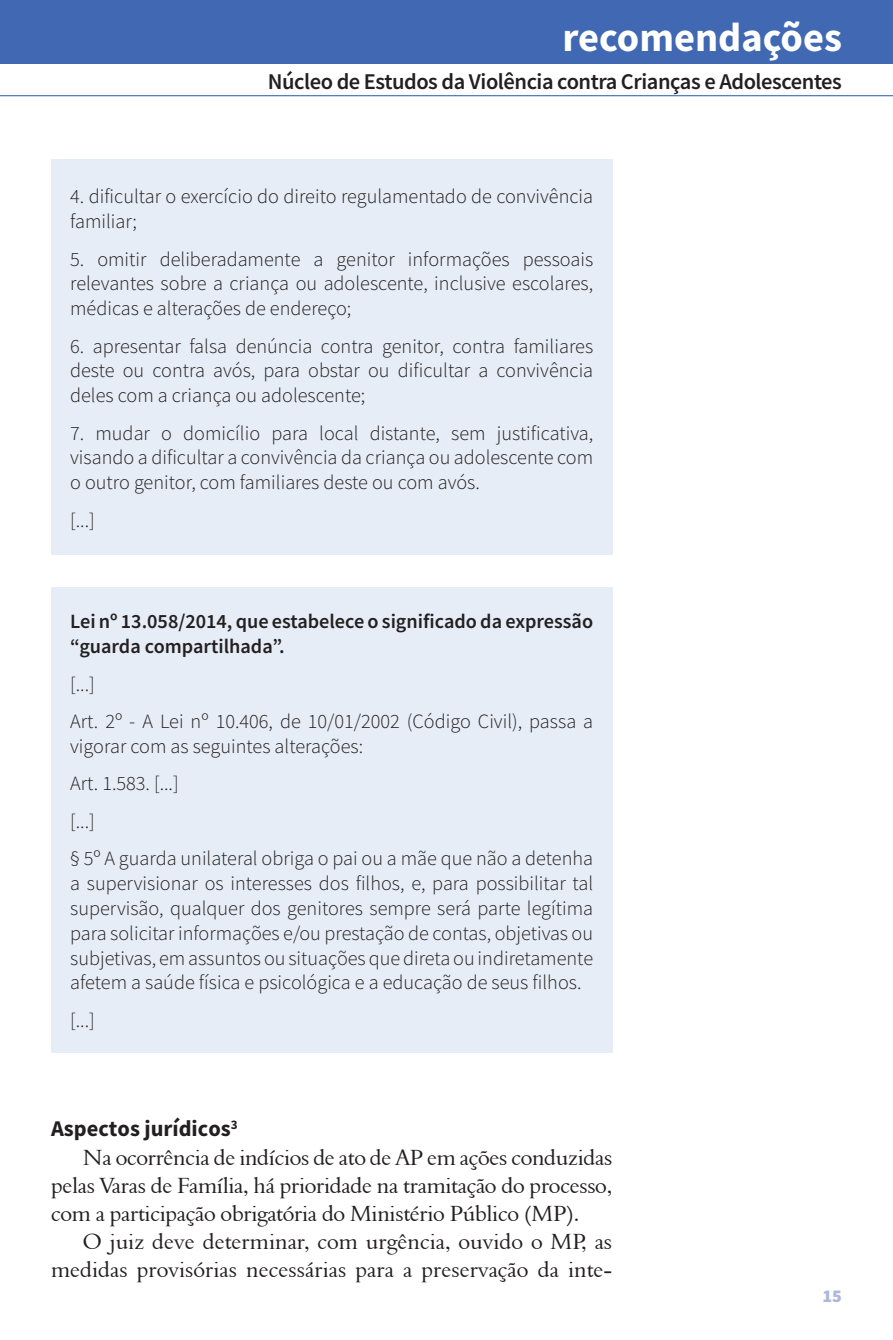
<style>
.page{position:relative;width:893px;height:1340px;background:#fff}
.page>*{position:absolute;margin:0;border:0;box-sizing:border-box;transform-origin:0 0}
.t1{font:700 40.5px "Source Sans Pro";color:#fff}
.texto{font:22.5px/28.1px "Aldine 401 BT Roman A";color:#231f20;text-align:justify}
.t2{font:600 22.5px "Source Sans Pro";letter-spacing:-.02em;color:#231f20}
.Intertitulo{font:700 22.5px "Source Sans Pro";color:#231f20}
.texto-2{font:300 20.25px/24.8px "Source Sans Pro";color:#231f20;text-align:justify}
.texto-3{font:600 20.25px/24.8px "Source Sans Pro";color:#231f20}
.t3{font:900 18px "Source Sans Pro";color:#aeb7db}
</style>
<div class="page">
<div style="left:0;top:0;width:893px;height:64px;background:#4168b2"></div>
<hr style="left:0;top:95px;width:893px;height:1px;background:#4168b2">
<div style="left:51px;top:587px;width:561px;height:465px;background:#e6edf6"></div>
<div style="left:51px;top:159px;width:561px;height:396px;background:#e6edf6"></div>
<p class="t1" style="left:562px;top:10px;width:281px">recomendações</p>
<p class="t2" style="left:268px;top:67px;width:576px">Núcleo de Estudos da Violência contra Crianças e Adolescentes</p>
<p class="texto-2" style="left:70px;top:184px;width:525px">4. dificultar o exercício do direito regulamentado de convivência familiar;</p>
<p class="texto-2" style="left:70px;top:246px;width:525px">5. omitir deliberadamente a genitor informações pessoais relevantes sobre a criança ou adolescente, inclusive escolares, médicas e alterações de endereço;</p>
<p class="texto-2" style="left:70px;top:333px;width:525px">6. apresentar falsa denúncia contra genitor, contra familiares deste ou contra avós, para obstar ou dificultar a convivência deles com a criança ou adolescente;</p>
<p class="texto-2" style="left:70px;top:420px;width:525px">7. mudar o domicílio para local distante, sem justificativa, visando a dificultar a convivência da criança ou adolescente com o outro genitor, com familiares deste ou com avós.</p>
<p class="texto-2" style="left:70px;top:507px;width:26px">[...]</p>
<p class="texto-3" style="left:70px;top:609px;width:524px">Lei nº 13.058/2014, que estabelece o significado da expressão “guarda compartilhada”.</p>
<p class="texto-2" style="left:70px;top:671px;width:26px">[...]</p>
<p class="texto-2" style="left:70px;top:709px;width:524px">Art. 2º - A Lei nº 10.406, de 10/01/2002 (Código Civil), passa a vigorar com as seguintes alterações:</p>
<p class="texto-2" style="left:70px;top:771px;width:110px">Art. 1.583. [...]</p>
<p class="texto-2" style="left:70px;top:808px;width:26px">[...]</p>
<p class="texto-2" style="left:70px;top:846px;width:524px">§ 5º A guarda unilateral obriga o pai ou a mãe que não a detenha a supervisionar os interesses dos filhos, e, para possibilitar tal supervisão, qualquer dos genitores sempre será parte legítima para solicitar informações e/ou prestação de contas, objetivas ou subjetivas, em assuntos ou situações que direta ou indiretamente afetem a saúde física e psicológica e a educação de seus filhos.</p>
<p class="texto-2" style="left:70px;top:1007px;width:26px">[...]</p>
<p class="Intertitulo" style="left:51px;top:1113px;width:188px">Aspectos jurídicos<sup>3</sup></p>
<p class="texto" style="left:51px;top:1142px;width:563px;text-indent:32px">Na ocorrência de indícios de ato de AP em ações conduzidas pelas Varas de Família, há prioridade na tramitação do processo, com a participação obrigatória do Ministério Público (MP).</p>
<p class="texto" style="left:51px;top:1226px;width:563px;text-align:right">O juiz deve determinar, com urgência, ouvido o MP, as medidas provisórias necessárias para a preservação da inte-</p>
<p class="t3" style="left:822px;top:1283px;width:21px">15</p>
</div>
